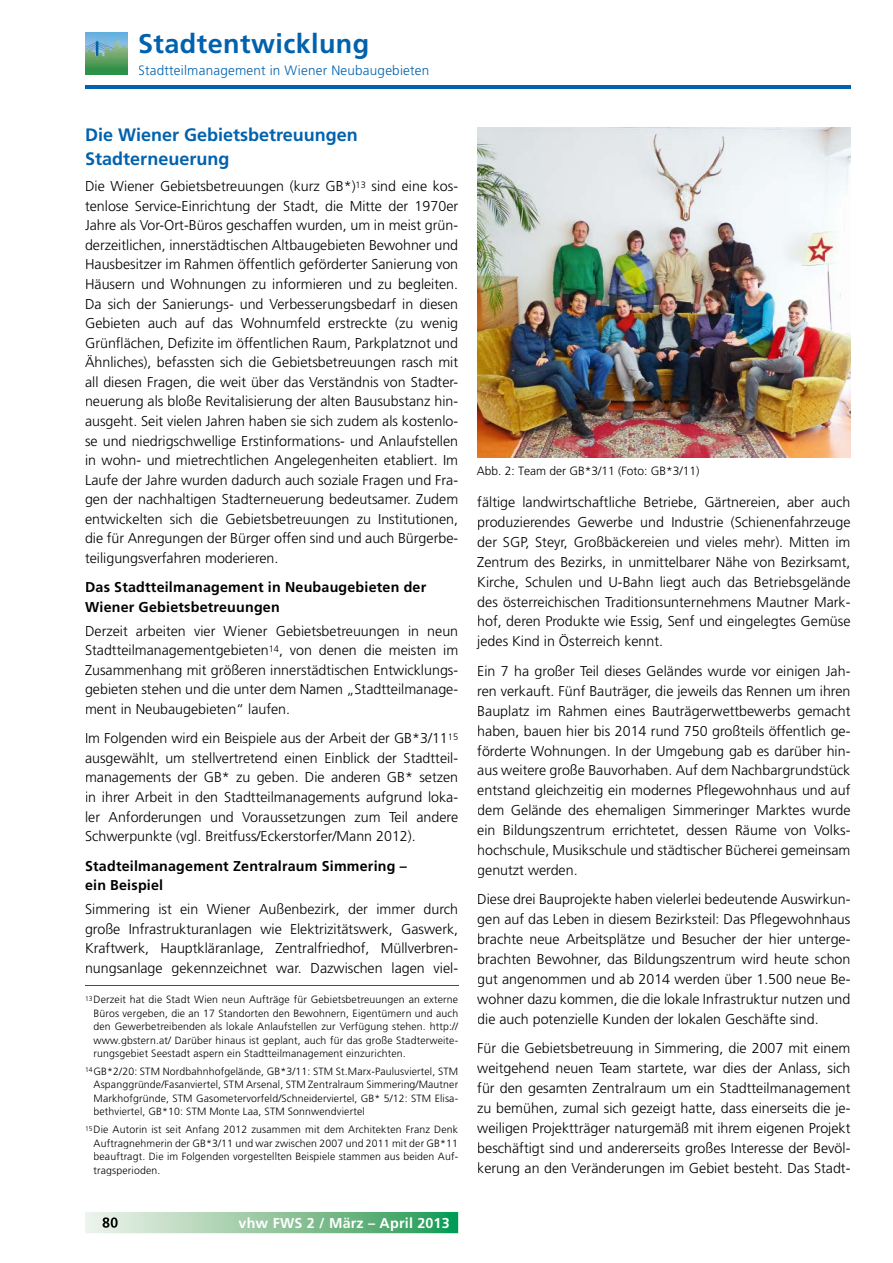
<style>
.page{position:relative;width:893px;height:1263px;background:#fff}
.page>*{position:absolute;margin:0;border:0;box-sizing:border-box;transform-origin:0 0}
.t1{font:700 27px "Frutiger LT";letter-spacing:.015em;color:#0062ae}
.t2{font:700 18px/24px "Frutiger LT";color:#0062ae}
.t3{font:300 14.25px/19.5px "Frutiger LT";color:#000;text-align:justify}
.t4{font:700 14.25px/19.5px "Frutiger LT";letter-spacing:.015em;color:#000}
.t5{font:700 14.25px "Frutiger LT";letter-spacing:.015em;color:#fff}
.t6{font:300 13.5px "Frutiger LT";letter-spacing:.015em;color:#0062ae}
.t7{font:300 12px "Frutiger CE";color:#000}
.t8{font:300 10.5px/13.5px "Frutiger LT";letter-spacing:.015em;color:#000;text-align:justify}
</style>
<div class="page">
<hr style="left:85px;top:86px;width:765px;height:3px;background:#0062ae">
<svg style="left:85px;top:1212px;width:373px;height:21px;background:#8cc59d"></svg>
<img style="left:103px;top:1217px;width:15px;height:11px">
<img style="left:85px;top:32px;width:42px;height:43px">
<hr style="left:85px;top:985px;width:373px;height:1px;background:#0062ae">
<img style="left:477px;top:128px;width:373px;height:329px">
<h1 class="t1" style="left:138px;top:28px;width:233px">Stadtentwicklung</h1>
<p class="t6" style="left:138px;top:62px;width:293px">Stadtteilmanagement in Wiener Neubaugebieten</p>
<p class="t2" style="left:85px;top:123px;width:274px">Die Wiener Gebietsbetreuungen<br>Stadterneuerung</p>
<p class="t3" style="left:85px;top:177px;width:375px">Die Wiener Gebietsbetreuungen (kurz GB*)<sup>13</sup> sind eine kos&shy;tenlose Service-Einrichtung der Stadt, die Mitte der 1970er Jahre als Vor-Ort-Büros geschaffen wurden, um in meist grün&shy;derzeitlichen, innerstädtischen Altbaugebieten Bewohner und Hausbesitzer im Rahmen öffentlich geförderter Sanierung von Häusern und Wohnungen zu informieren und zu begleiten.<br>Da sich der Sanierungs- und Verbesserungsbedarf in diesen Gebieten auch auf das Wohnumfeld erstreckte (zu wenig Grünflächen, Defizite im öffentlichen Raum, Parkplatznot und Ähnliches), befassten sich die Gebietsbetreuungen rasch mit all diesen Fragen, die weit über das Verständnis von Stadter&shy;neuerung als bloße Revitalisierung der alten Bausubstanz hin&shy;ausgeht. Seit vielen Jahren haben sie sich zudem als kostenlo&shy;se und niedrigschwellige Erstinformations- und Anlaufstellen in wohn- und mietrechtlichen Angelegenheiten etabliert. Im Laufe der Jahre wurden dadurch auch soziale Fragen und Fra&shy;gen der nachhaltigen Stadterneuerung bedeutsamer. Zudem entwickelten sich die Gebietsbetreuungen zu Institutionen, die für Anregungen der Bürger offen sind und auch Bürgerbe&shy;teiligungsverfahren moderieren.</p>
<p class="t4" style="left:85px;top:578px;width:343px">Das Stadtteilmanagement in Neubaugebieten der<br>Wiener Gebietsbetreuungen</p>
<p class="t3" style="left:85px;top:621px;width:375px">Derzeit arbeiten vier Wiener Gebietsbetreuungen in neun Stadtteilmanagementgebieten<sup>14</sup>, von denen die meisten im Zusammenhang mit größeren innerstädtischen Entwicklungs&shy;gebieten stehen und die unter dem Namen „Stadtteilmanage&shy;ment in Neubaugebieten“ laufen.</p>
<p class="t3" style="left:85px;top:729px;width:375px">Im Folgenden wird ein Beispiele aus der Arbeit der GB*3/11<sup>15 </sup>ausgewählt, um stellvertretend einen Einblick der Stadtteil&shy;managements der GB* zu geben. Die anderen GB* setzen in ihrer Arbeit in den Stadtteilmanagements aufgrund loka&shy;ler Anforderungen und Voraussetzungen zum Teil andere Schwerpunkte (vgl. Breitfuss/Eckerstorfer/Mann 2012).</p>
<p class="t4" style="left:85px;top:856px;width:323px">Stadteilmanagement Zentralraum Simmering – ein Beispiel</p>
<p class="t3" style="left:85px;top:899px;width:375px">Simmering ist ein Wiener Außenbezirk, der immer durch große Infrastrukturanlagen wie Elektrizitätswerk, Gaswerk, Kraftwerk, Hauptkläranlage, Zentralfriedhof, Müllverbren&shy;nungsanlage gekennzeichnet war. Dazwischen lagen viel-</p>
<p class="t8" style="left:94px;top:993px;width:366px;text-indent:-9px"><sup>13</sup> Derzeit hat die Stadt Wien neun Aufträge für Gebietsbetreuungen an externe Büros vergeben, die an 17 Standorten den Bewohnern, Eigentümern und auch den Gewerbetreibenden als lokale Anlaufstellen zur Verfügung stehen. http:// www.gbstern.at/ Darüber hinaus ist geplant, auch für das große Stadterweite&shy;rungsgebiet Seestadt aspern ein Stadtteilmanagement einzurichten.</p>
<p class="t8" style="left:94px;top:1065px;width:366px;text-indent:-9px"><sup>14</sup> GB*2/20: STM Nordbahnhofgelände, GB*3/11: STM St.Marx-Paulusviertel, STM Aspanggründe/Fasanviertel, STM Arsenal, STM Zentralraum Simmering/Mautner Markhofgründe, STM Gasometervorfeld/Schneiderviertel, GB* 5/12: STM Elisa&shy;bethviertel, GB*10: STM Monte Laa, STM Sonnwendviertel</p>
<p class="t8" style="left:94px;top:1123px;width:366px;text-indent:-9px"><sup>15</sup> Die Autorin ist seit Anfang 2012 zusammen mit dem Architekten Franz Denk Auftragnehmerin der GB*3/11 und war zwischen 2007 und 2011 mit der GB*11 beauftragt. Die im Folgenden vorgestellten Beispiele stammen aus beiden Auf&shy;tragsperioden.</p>
<p class="t5" style="left:239px;top:1214px;width:213px">vhw FWS 2 / März – April 2013</p>
<p class="t7" style="left:477px;top:464px;width:224px">Abb. 2: Team der GB*3/11 (Foto: GB*3/11)</p>
<p class="t3" style="left:477px;top:492px;width:375px;line-height:20px">fältige landwirtschaftliche Betriebe, Gärtnereien, aber auch produzierendes Gewerbe und Industrie (Schienenfahrzeuge der SGP, Steyr, Großbäckereien und vieles mehr). Mitten im Zentrum des Bezirks, in unmittelbarer Nähe von Bezirksamt, Kirche, Schulen und U-Bahn liegt auch das Betriebsgelände des österreichischen Traditionsunternehmens Mautner Mark&shy;hof, deren Produkte wie Essig, Senf und eingelegtes Gemüse jedes Kind in Österreich kennt.</p>
<p class="t3" style="left:477px;top:661px;width:375px;line-height:20px">Ein 7 ha großer Teil dieses Geländes wurde vor einigen Jah&shy;ren verkauft. Fünf Bauträger, die jeweils das Rennen um ihren Bauplatz im Rahmen eines Bauträgerwettbewerbs gemacht haben, bauen hier bis 2014 rund 750 großteils öffentlich ge&shy;förderte Wohnungen. In der Umgebung gab es darüber hin&shy;aus weitere große Bauvorhaben. Auf dem Nachbargrundstück entstand gleichzeitig ein modernes Pflegewohnhaus und auf dem Gelände des ehemaligen Simmeringer Marktes wurde ein Bildungszentrum errichtetet, dessen Räume von Volks&shy;hochschule, Musikschule und städtischer Bücherei gemeinsam genutzt werden.</p>
<p class="t3" style="left:477px;top:890px;width:375px;line-height:20px">Diese drei Bauprojekte haben vielerlei bedeutende Auswirkun&shy;gen auf das Leben in diesem Bezirksteil: Das Pflegewohnhaus brachte neue Arbeitsplätze und Besucher der hier unterge&shy;brachten Bewohner, das Bildungszentrum wird heute schon gut angenommen und ab 2014 werden über 1.500 neue Be&shy;wohner dazu kommen, die die lokale Infrastruktur nutzen und die auch potenzielle Kunden der lokalen Geschäfte sind.</p>
<p class="t3" style="left:477px;top:1039px;width:375px;line-height:20px">Für die Gebietsbetreuung in Simmering, die 2007 mit einem weitgehend neuen Team startete, war dies der Anlass, sich für den gesamten Zentralraum um ein Stadtteilmanagement zu bemühen, zumal sich gezeigt hatte, dass einerseits die je&shy;weiligen Projektträger naturgemäß mit ihrem eigenen Projekt beschäftigt sind und andererseits großes Interesse der Bevöl&shy;kerung an den Veränderungen im Gebiet besteht. Das Stadt-</p>
</div>
